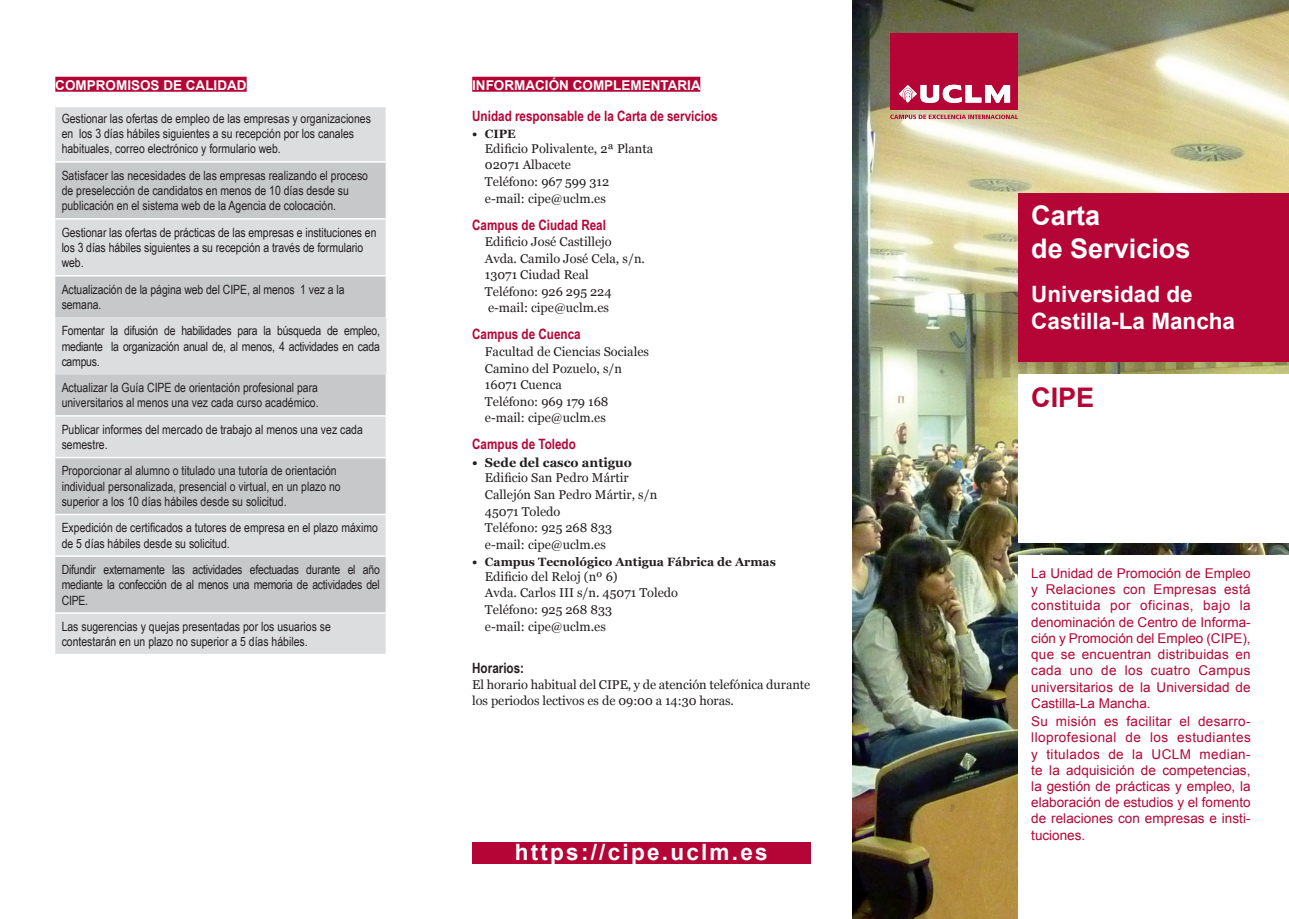
<style>
.page{position:relative;width:1289px;height:919px;background:#fff}
.page>*{position:absolute;margin:0;border:0;box-sizing:border-box;transform-origin:0 0}
.t1{font:700 27px/32.4px "Arial";color:#fff}
.t2{font:700 27px "Arial";color:#b50536}
.t3{font:700 22.5px/27px "Arial";color:#fff}
.t4{font:700 22.5px "Arial";letter-spacing:.1em;color:#fff}
.Subtítulo{font:700 14.25px "Arial Narrow";color:#b50536}
.Subtítulo-2{font:700 14.25px "Arial Narrow";color:#231f20}
.t5{font:13.5px/16.2px "Arial";letter-spacing:.005em;color:#b50536;text-align:justify}
.t6{font:700 13.5px "Arial";color:#fff}
.t7{font:13.5px "Arial";letter-spacing:.035em;color:#b50536}
.t8{font:12.75px/15.3px "Arial Narrow";color:#231f20}
.Texto_sangrado{font:12.75px "Georgia";color:#231f20}
.Texto{font:12.75px/15.3px "Georgia";letter-spacing:-.005em;color:#231f20}
.t9{font:700 12.75px "Georgia";color:#231f20}
.t10{font:700 12px "Georgia";color:#231f20}
</style>
<div class="page">
<div style="left:472px;top:842px;width:338px;height:21px;background:#b50536"></div>
<div style="left:55px;top:77px;width:192px;height:15px;background:#b50536"></div>
<div style="left:472px;top:77px;width:228px;height:15px;background:#b50536"></div>
<img style="left:853px;top:0;width:435px;height:918px">
<div style="left:1018px;top:555px;width:270px;height:363px;background:#fff"></div>
<div style="left:1018px;top:193px;width:270px;height:168px;background:#b50536"></div>
<div style="left:1018px;top:374px;width:270px;height:168px;background:#fff"></div>
<svg style="left:890px;top:115px;width:128px;height:4px"></svg>
<div style="left:890px;top:33px;width:128px;height:77px;background:#b50536"></div>
<svg style="left:898px;top:85px;width:112px;height:18px"></svg>
<div style="left:55px;top:107px;width:330px;height:54px;background:#dcdddf"></div>
<svg style="left:55px;top:163px;width:330px;height:154px;background:#cfd0d2"></svg>
<svg style="left:55px;top:317px;width:331px;height:336px;background:#d2d3d5"></svg>
<hr style="left:55px;top:218px;width:332px;height:1px;background:#fff">
<hr style="left:55px;top:275px;width:332px;height:1px;background:#fff">
<hr style="left:385px;top:374px;width:2px;height:41px;background:#fff">
<hr style="left:55px;top:415px;width:332px;height:1px;background:#fff">
<hr style="left:385px;top:416px;width:2px;height:41px;background:#fff">
<hr style="left:55px;top:457px;width:332px;height:1px;background:#fff">
<hr style="left:385px;top:458px;width:2px;height:55px;background:#fff">
<hr style="left:55px;top:513px;width:332px;height:2px;background:#fff">
<hr style="left:385px;top:515px;width:2px;height:40px;background:#fff">
<hr style="left:55px;top:555px;width:332px;height:1px;background:#fff">
<hr style="left:385px;top:556px;width:2px;height:56px;background:#fff">
<hr style="left:55px;top:612px;width:332px;height:1px;background:#fff">
<hr style="left:385px;top:613px;width:2px;height:40px;background:#fff">
<p class="t6" style="left:55px;top:76px;width:193px">COMPROMISOS DE CALIDAD</p>
<p class="t6" style="left:472px;top:76px;width:230px">INFORMACIÓN COMPLEMENTARIA</p>
<p class="Subtítulo" style="left:472px;top:105px;width:247px">Unidad responsable de la Carta de servicios</p>
<p class="t10" style="left:472px;top:124px;width:45px">• CIPE</p>
<p class="Texto_sangrado" style="left:485px;top:139px;width:170px">Edificio Polivalente, 2ª Planta</p>
<p class="Texto_sangrado" style="left:485px;top:156px;width:88px">02071 Albacete</p>
<p class="Texto_sangrado" style="left:485px;top:172px;width:126px">Teléfono: 967 599 312</p>
<p class="Texto_sangrado" style="left:485px;top:189px;width:122px">e-mail: cipe@uclm.es</p>
<p class="Subtítulo" style="left:472px;top:214px;width:135px">Campus de Ciudad Real</p>
<p class="Texto_sangrado" style="left:485px;top:232px;width:128px">Edificio José Castillejo</p>
<p class="Texto_sangrado" style="left:485px;top:249px;width:161px">Avda. Camilo José Cela, s/n.</p>
<p class="Texto_sangrado" style="left:485px;top:265px;width:105px">13071 Ciudad Real</p>
<p class="Texto_sangrado" style="left:485px;top:282px;width:128px">Teléfono: 926 295 224</p>
<p class="Texto_sangrado" style="left:488px;top:299px;width:122px">e-mail: cipe@uclm.es</p>
<p class="Subtítulo" style="left:472px;top:323px;width:110px">Campus de Cuenca</p>
<p class="Texto_sangrado" style="left:485px;top:342px;width:166px">Facultad de Ciencias Sociales</p>
<p class="Texto_sangrado" style="left:485px;top:359px;width:139px">Camino del Pozuelo, s/n</p>
<p class="Texto_sangrado" style="left:485px;top:375px;width:78px">16071 Cuenca</p>
<p class="Texto_sangrado" style="left:485px;top:392px;width:125px">Teléfono: 969 179 168</p>
<p class="Texto_sangrado" style="left:485px;top:408px;width:122px">e-mail: cipe@uclm.es</p>
<p class="Subtítulo" style="left:472px;top:433px;width:105px">Campus de Toledo</p>
<p class="t9" style="left:472px;top:453px;width:161px">• Sede del casco antiguo</p>
<p class="Texto_sangrado" style="left:485px;top:468px;width:145px">Edificio San Pedro Mártir</p>
<p class="Texto_sangrado" style="left:485px;top:485px;width:174px">Callejón San Pedro Mártir, s/n</p>
<p class="Texto_sangrado" style="left:485px;top:502px;width:77px">45071 Toledo</p>
<p class="Texto_sangrado" style="left:485px;top:518px;width:129px">Teléfono: 925 268 833</p>
<p class="Texto_sangrado" style="left:485px;top:535px;width:122px">e-mail: cipe@uclm.es</p>
<p class="t10" style="left:472px;top:552px;width:305px">• Campus Tecnológico Antigua Fábrica de Armas</p>
<p class="Texto_sangrado" style="left:485px;top:567px;width:134px">Edificio del Reloj (nº 6)</p>
<p class="Texto_sangrado" style="left:485px;top:583px;width:195px">Avda. Carlos III s/n. 45071 Toledo</p>
<p class="Texto_sangrado" style="left:485px;top:600px;width:129px">Teléfono: 925 268 833</p>
<p class="Texto_sangrado" style="left:485px;top:616px;width:122px">e-mail: cipe@uclm.es</p>
<p class="Subtítulo-2" style="left:472px;top:657px;width:53px">Horarios:</p>
<p class="Texto" style="left:472px;top:676px;width:339px">El horario habitual del CIPE, y de atención telefónica durante los periodos lectivos es de 09:00 a 14:30 horas.</p>
<p class="t8" style="left:62px;top:110px;width:311px">Gestionar las ofertas de empleo de las empresas y organizaciones en los 3 días hábiles siguientes a su recepción por los canales habituales, correo electrónico y formulario web.</p>
<p class="t8" style="left:62px;top:167px;width:308px">Satisfacer las necesidades de las empresas realizando el proceso de preselección de candidatos en menos de 10 días desde su publicación en el sistema web de la Agencia de colocación.</p>
<p class="t8" style="left:62px;top:224px;width:316px">Gestionar las ofertas de prácticas de las empresas e instituciones en los 3 días hábiles siguientes a su recepción a través de formulario web.</p>
<p class="t8" style="left:62px;top:281px;width:284px">Actualización de la página web del CIPE, al menos 1 vez a la semana.</p>
<p class="t8" style="left:62px;top:322px;width:320px;text-align:justify">Fomentar la difusión de habilidades para la búsqueda de empleo, mediante la organización anual de, al menos, 4 actividades en cada campus.</p>
<p class="t8" style="left:62px;top:379px;width:258px">Actualizar la Guía CIPE de orientación profesional para universitarios al menos una vez cada curso académico.</p>
<p class="t8" style="left:62px;top:421px;width:303px">Publicar informes del mercado de trabajo al menos una vez cada semestre.</p>
<p class="t8" style="left:62px;top:462px;width:280px">Proporcionar al alumno o titulado una tutoría de orientación individual personalizada, presencial o virtual, en un plazo no superior a los 10 días hábiles desde su solicitud.</p>
<p class="t8" style="left:62px;top:519px;width:318px">Expedición de certificados a tutores de empresa en el plazo máximo de 5 días hábiles desde su solicitud.</p>
<p class="t8" style="left:62px;top:561px;width:320px;text-align:justify">Difundir externamente las actividades efectuadas durante el año mediante la confección de al menos una memoria de actividades del CIPE.</p>
<p class="t8" style="left:62px;top:618px;width:271px">Las sugerencias y quejas presentadas por los usuarios se contestarán en un plazo no superior a 5 días hábiles.</p>
<p class="t4" style="left:514px;top:836px;width:254px">https://cipe.uclm.es</p>
<p class="t1" style="left:1031px;top:200px;width:161px">Carta<br>de Servicios</p>
<p class="t3" style="left:1031px;top:281px;width:205px">Universidad de<br>Castilla-La Mancha</p>
<p class="t2" style="left:1031px;top:379px;width:65px">CIPE</p>
<p class="t5" style="left:1031px;top:565px;width:221px">La Unidad de Promoción de Empleo y Relaciones con Empresas está</p>
<p class="t7" style="left:1031px;top:597px;width:221px">constituida por oficinas, bajo la</p>
<p class="t5" style="left:1031px;top:614px;width:221px">denominación de Centro de Informa&shy;ción y Promoción del Empleo (CIPE),</p>
<p class="t5" style="left:1031px;top:646px;width:221px">que se encuentran distribuidas en cada uno de los cuatro Campus universitarios de la Universidad de Castilla-La Mancha.</p>
<p class="t5" style="left:1031px;top:713px;width:221px">Su misión es facilitar el desarro&shy;lloprofesional de los estudiantes y titulados de la UCLM median&shy;te la adquisición de competencias,</p>
<p class="t5" style="left:1031px;top:778px;width:221px">la gestión de prácticas y empleo, la elaboración de estudios y el fomento de relaciones con empresas e insti&shy;tuciones.</p>
</div>
